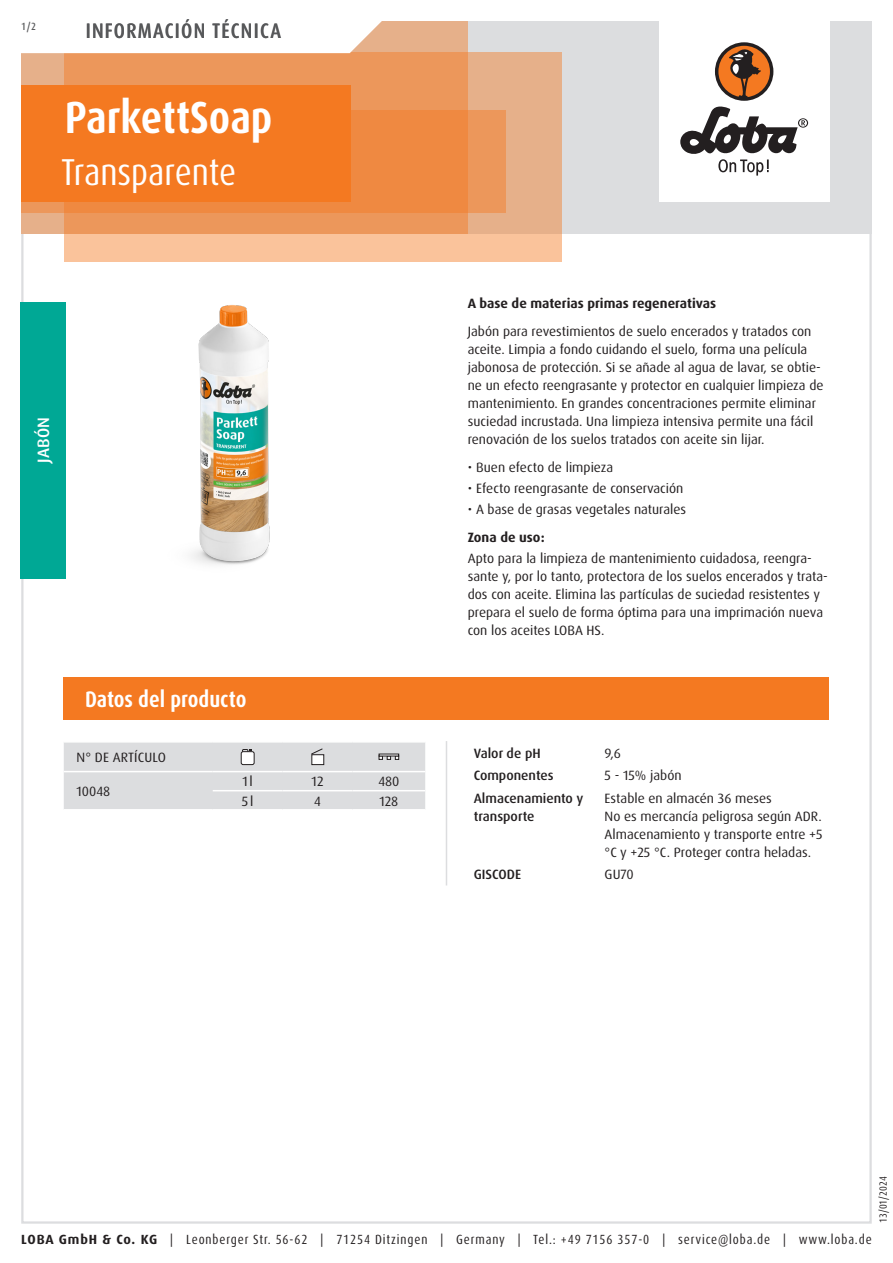
<style>
.page{position:relative;width:893px;height:1263px;background:#fff}
.page>*{position:absolute;margin:0;border:0;box-sizing:border-box;transform-origin:0 0}
.Produktname_weiss{font:700 condensed 45px "Dax Pro";color:#fff}
.Variante_weiss{font:condensed 37.5px "Dax Pro";color:#fff}
.Abschnitt{font:700 condensed 22.5px "Dax Pro";color:#fff}
.TI{font:500 condensed 21px "Dax Pro";letter-spacing:.06em;color:#57585a}
.Produktart_Reinigung-Pflege{font:500 16.5px "Dax Pro";color:#fff}
.Text{font:13.5px/18px "Dax Pro";color:#231f20}
.Text_ohne_Silbentrennung{font:13.5px/18px "Dax Pro";color:#231f20}
.Text_Medium{font:500 13.5px/18px "Dax Pro";color:#231f20}
.Text_Bold{font:700 13.5px "Dax Pro";color:#231f20}
.Text_zentriert{font:13.5px "Dax Pro";color:#231f20}
.Text_Großbuchstaben{font:13.5px "Dax Pro";letter-spacing:.01em;color:#231f20}
.t1{font:condensed 13.35px "Dax Pro";letter-spacing:.065em;color:#231f20}
.t2{font:condensed 10.5px "Dax Pro";color:#231f20}
.t3{font:500 condensed 10.5px "Dax Pro";color:#57585a}
.s1{font-weight:700;font-stretch:normal}
</style>
<div class="page">
<hr style="left:446px;top:741px;width:1px;height:144px;background:#dcdddf">
<svg style="left:64px;top:742px;width:361px;height:67px;background:#dcdddf"></svg>
<div style="left:64px;top:677px;width:765px;height:43px;background:#f47921"></div>
<img style="left:191px;top:305px;width:79px;height:260px">
<div style="left:20px;top:302px;width:46px;height:276px;background:#00a895"></div>
<div style="left:21px;top:21px;width:851px;height:213px;background:#dcdddf"></div>
<div style="left:659px;top:0;width:170px;height:202px;background:#fff"></div>
<svg style="left:680px;top:106px;width:128px;height:70px"></svg>
<div style="left:715px;top:42px;width:58px;height:59px;background:#231f20;border-radius:50%"></div>
<svg style="left:718px;top:45px;width:52px;height:52px"></svg>
<div style="left:64px;top:52px;width:497px;height:209px;background:linear-gradient(to right,#fec79f,#efb992)"></div>
<div style="left:21px;top:111px;width:485px;height:102px;background:#ec975b"></div>
<svg style="left:21px;top:21px;width:447px;height:213px;background:#ec9355"></svg>
<svg style="left:21px;top:21px;width:411px;height:34px;background:#faede4"></svg>
<div style="left:21px;top:85px;width:330px;height:117px;background:#f47921"></div>
<p class="t3" style="left:21px;top:19px;width:16px">1/2</p>
<p class="TI" style="left:86px;top:17px;width:197px">INFORMACIÓN TÉCNICA</p>
<p class="Produktname_weiss" style="left:65px;top:89px;width:209px">ParkettSoap</p>
<p class="Variante_weiss" style="left:61px;top:148px;width:177px">Transparente</p>
<p class="Produktart_Reinigung-Pflege" style="left:33px;top:463px;width:47px;rotate:-90deg">JABÓN</p>
<p class="Abschnitt" style="left:85px;top:685px;width:163px">Datos del producto</p>
<p class="Text_Großbuchstaben" style="left:77px;top:749px;width:91px">N° DE ARTÍCULO</p>
<p class="Text" style="left:77px;top:782px;width:35px">10048</p>
<p class="Text_zentriert" style="left:242px;top:773px;width:12px">1l</p>
<p class="Text_zentriert" style="left:312px;top:773px;width:13px">12</p>
<p class="Text_zentriert" style="left:378px;top:773px;width:22px">480</p>
<p class="Text_zentriert" style="left:242px;top:792px;width:13px">5l</p>
<p class="Text_zentriert" style="left:314px;top:792px;width:8px">4</p>
<p class="Text_zentriert" style="left:379px;top:792px;width:20px">128</p>
<p class="Text_Bold" style="left:468px;top:295px;width:250px">A base de materias primas regenerativas</p>
<p class="Text" style="left:468px;top:323px;width:357px">Jabón para revestimientos de suelo encerados y tratados con aceite. Limpia a fondo cuidando el suelo, forma una película jabonosa de protección. Si se añade al agua de lavar, se obtie&shy;ne un efecto reengrasante y protector en cualquier limpieza de mantenimiento. En grandes concentraciones permite eliminar suciedad incrustada. Una limpieza intensiva permite una fácil renovación de los suelos tratados con aceite sin lijar.</p>
<p class="Text" style="left:468px;top:458px;width:147px">• Buen efecto de limpieza</p>
<p class="Text" style="left:468px;top:479px;width:217px">• Efecto reengrasante de conservación</p>
<p class="Text" style="left:468px;top:500px;width:220px">• A base de grasas vegetales naturales</p>
<p class="Text_Bold" style="left:468px;top:528px;width:78px">Zona de uso:</p>
<p class="Text" style="left:468px;top:549px;width:362px">Apto para la limpieza de mantenimiento cuidadosa, reengra&shy;sante y, por lo tanto, protectora de los suelos encerados y trata&shy;dos con aceite. Elimina las partículas de suciedad resistentes y prepara el suelo de forma óptima para una imprimación nueva con los aceites LOBA HS.</p>
<p class="Text_Medium" style="left:474px;top:744px;width:68px">Valor de pH</p>
<p class="Text_ohne_Silbentrennung" style="left:605px;top:744px;width:18px">9,6</p>
<p class="Text_Medium" style="left:474px;top:767px;width:81px">Componentes</p>
<p class="Text_ohne_Silbentrennung" style="left:605px;top:767px;width:79px">5 - 15% jabón</p>
<p class="Text_Medium" style="left:474px;top:789px;width:111px">Almacenamiento y transporte</p>
<p class="Text_ohne_Silbentrennung" style="left:605px;top:789px;width:169px">Estable en almacén 36 meses</p>
<p class="Text_ohne_Silbentrennung" style="left:605px;top:807px;width:219px">No es mercancía peligrosa según ADR.</p>
<p class="Text_ohne_Silbentrennung" style="left:605px;top:825px;width:220px">Almacenamiento y transporte entre +5 °C y +25 °C. Proteger contra heladas.</p>
<p class="Text_Medium" style="left:474px;top:866px;width:49px">GISCODE</p>
<p class="Text_ohne_Silbentrennung" style="left:605px;top:866px;width:31px">GU70</p>
<p class="t2" style="left:876px;top:1222px;width:48px;rotate:-90deg">13/01/2024</p>
<p class="t1" style="left:21px;top:1230px;width:852px"><span class="s1">LOBA GmbH &amp; Co. KG</span> | Leonberger Str. 56-62 | 71254 Ditzingen | Germany | Tel.: +49 7156 357-0 | service@loba.de | www.loba.de</p>
</div>
